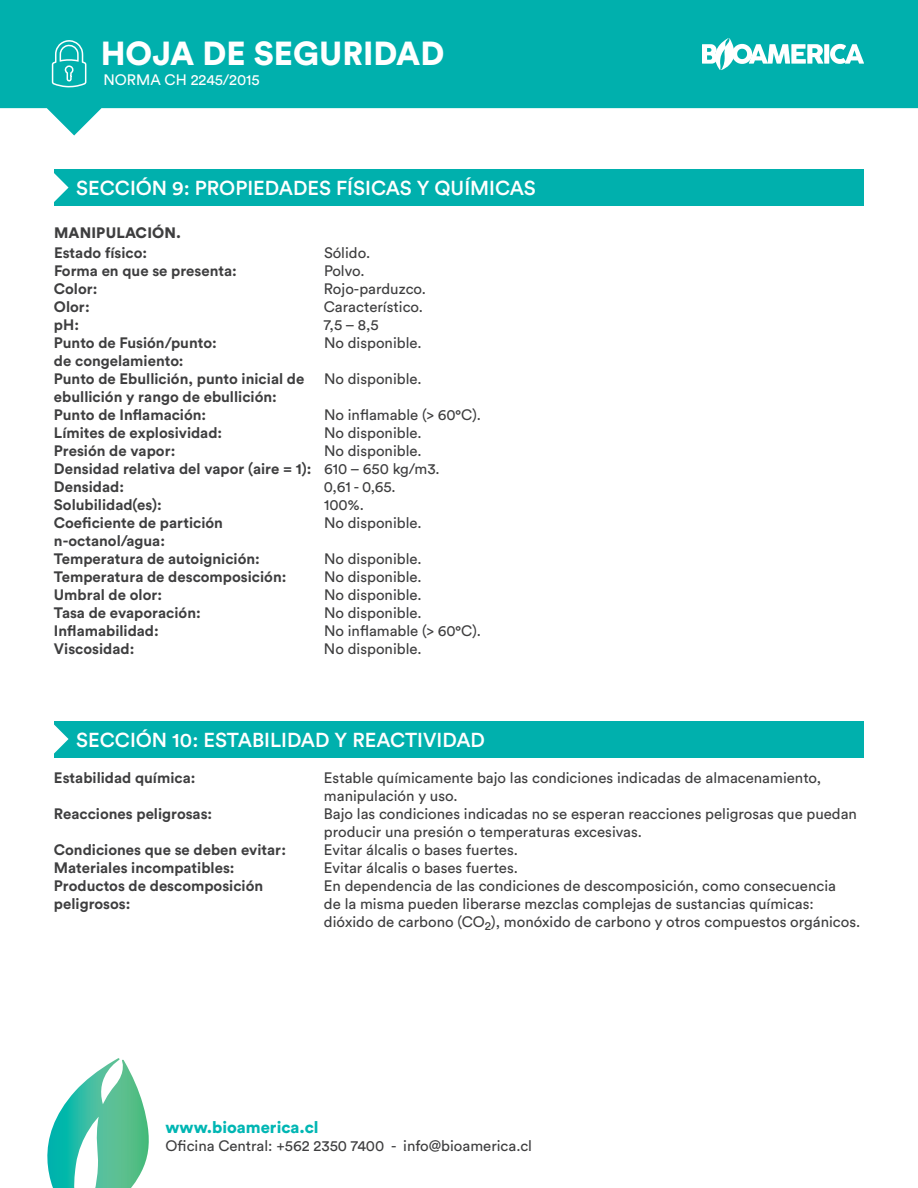
<style>
.page{position:relative;width:918px;height:1188px;background:#fff}
.page>*{position:absolute;margin:0;border:0;box-sizing:border-box;transform-origin:0 0}
.t1{font:900 33px "Circular Std";color:#fff}
.t2{font:500 20.1px "Circular Std";color:#fff}
.t3{font:900 16.5px "Circular Std";color:#00b6b3}
.t4{font:15px/18px "Circular Std";color:#3e3e3f}
.t5{font:700 15px/18px "Circular Std";color:#3e3e3f}
.t6{font:15px "Circular Std";color:#fff}
.t7{font:900 15px "Circular Std";letter-spacing:.01em;color:#3e3e3f}
.s1{font-weight:400}
</style>
<div class="page">
<svg style="left:47px;top:1058px;width:102px;height:130px"></svg>
<svg style="left:0;top:0;width:918px;height:136px;fill:#00b0ad"></svg>
<svg style="left:702px;top:38px;width:162px;height:32px"></svg>
<svg style="left:51px;top:39px;width:36px;height:49px;background:#32bfbd"></svg>
<div style="left:54px;top:169px;width:810px;height:37px;background:#00b0ad"></div>
<svg style="left:54px;top:173px;width:15px;height:29px"></svg>
<div style="left:54px;top:721px;width:810px;height:36px;background:#00b0ad"></div>
<svg style="left:54px;top:724px;width:15px;height:34px"></svg>
<h1 class="t1" style="left:101px;top:31px;width:345px">HOJA DE SEGURIDAD</h1>
<p class="t6" style="left:104px;top:70px;width:158px">NORMA CH 2245/2015</p>
<h2 class="t2" style="left:76px;top:175px;width:461px">SECCIÓN 9: PROPIEDADES FÍSICAS Y QUÍMICAS</h2>
<p class="t7" style="left:54px;top:222px;width:128px">Manipulación.</p>
<p class="t5" style="left:54px;top:244px;width:95px">Estado físico:</p>
<p class="t4" style="left:324px;top:244px;width:48px">Sólido.</p>
<p class="t5" style="left:54px;top:262px;width:184px">Forma en que se presenta:</p>
<p class="t4" style="left:324px;top:262px;width:42px">Polvo.</p>
<p class="t5" style="left:54px;top:280px;width:45px">Color:</p>
<p class="t4" style="left:324px;top:280px;width:104px">Rojo-parduzco.</p>
<p class="t5" style="left:54px;top:298px;width:37px">Olor:</p>
<p class="t4" style="left:324px;top:298px;width:101px">Característico.</p>
<p class="t5" style="left:54px;top:316px;width:27px">pH:</p>
<p class="t4" style="left:324px;top:316px;width:56px">7,5 – 8,5</p>
<p class="t5" style="left:54px;top:334px;width:164px">Punto de Fusión/punto:</p>
<p class="t4" style="left:324px;top:334px;width:99px">No disponible.</p>
<p class="t5" style="left:54px;top:352px;width:252px">de congelamiento:<br>Punto de Ebullición, punto inicial de</p>
<p class="t4" style="left:324px;top:370px;width:99px">No disponible.</p>
<p class="t5" style="left:54px;top:388px;width:224px">ebullición y rango de ebullición:<br>Punto de Inflamación:</p>
<p class="t4" style="left:324px;top:406px;width:159px">No inflamable (&gt; 60°C).</p>
<p class="t5" style="left:54px;top:424px;width:170px">Límites de explosividad:</p>
<p class="t4" style="left:324px;top:424px;width:99px">No disponible.</p>
<p class="t5" style="left:54px;top:442px;width:123px">Presión de vapor:</p>
<p class="t5" style="left:54px;top:442px;width:387px;text-indent:270px"><span class="s1">No disponible.<br></span>Densidad relativa del vapor (aire = 1): <span class="s1">610 – 650 kg/m3.<br></span>Densidad:</p>
<p class="t4" style="left:324px;top:478px;width:73px">0,61 - 0,65.</p>
<p class="t5" style="left:54px;top:496px;width:109px">Solubilidad(es):</p>
<p class="t4" style="left:324px;top:496px;width:41px">100%.</p>
<p class="t5" style="left:54px;top:514px;width:171px">Coeficiente de partición</p>
<p class="t4" style="left:324px;top:514px;width:99px">No disponible.</p>
<p class="t5" style="left:54px;top:532px;width:207px">n-octanol/agua:<br>Temperatura de autoignición:</p>
<p class="t4" style="left:324px;top:550px;width:99px">No disponible.</p>
<p class="t5" style="left:54px;top:568px;width:234px">Temperatura de descomposición:</p>
<p class="t4" style="left:324px;top:568px;width:99px">No disponible.</p>
<p class="t5" style="left:54px;top:586px;width:110px">Umbral de olor:</p>
<p class="t4" style="left:324px;top:586px;width:99px">No disponible.</p>
<p class="t5" style="left:54px;top:604px;width:148px">Tasa de evaporación:</p>
<p class="t4" style="left:324px;top:604px;width:99px">No disponible.</p>
<p class="t5" style="left:54px;top:622px;width:106px">Inflamabilidad:</p>
<p class="t4" style="left:324px;top:622px;width:159px">No inflamable (&gt; 60°C).</p>
<p class="t5" style="left:54px;top:640px;width:82px">Viscosidad:</p>
<p class="t4" style="left:324px;top:640px;width:99px">No disponible.</p>
<h2 class="t2" style="left:76px;top:727px;width:410px">SECCIÓN 10: ESTABILIDAD Y REACTIVIDAD</h2>
<p class="t5" style="left:54px;top:769px;width:143px">Estabilidad química:</p>
<p class="t4" style="left:324px;top:769px;width:499px">Estable químicamente bajo las condiciones indicadas de almacenamiento, manipulación y uso.</p>
<p class="t5" style="left:54px;top:805px;width:160px">Reacciones peligrosas:</p>
<p class="t4" style="left:324px;top:805px;width:535px">Bajo las condiciones indicadas no se esperan reacciones peligrosas que puedan producir una presión o temperaturas excesivas.</p>
<p class="t5" style="left:54px;top:841px;width:234px">Condiciones que se deben evitar:</p>
<p class="t4" style="left:324px;top:841px;width:196px">Evitar álcalis o bases fuertes.</p>
<p class="t5" style="left:54px;top:859px;width:182px">Materiales incompatibles:</p>
<p class="t4" style="left:324px;top:859px;width:196px">Evitar álcalis o bases fuertes.</p>
<p class="t5" style="left:54px;top:877px;width:211px">Productos de descomposición</p>
<p class="t4" style="left:324px;top:877px;width:514px">En dependencia de las condiciones de descomposición, como consecuencia</p>
<p class="t5" style="left:54px;top:895px;width:78px">peligrosos:</p>
<p class="t4" style="left:324px;top:895px;width:538px">de la misma pueden liberarse mezclas complejas de sustancias químicas: dióxido de carbono (CO<sub>2</sub>), monóxido de carbono y otros compuestos orgánicos.</p>
<p class="t3" style="left:166px;top:1117px;width:155px">www.bioamerica.cl</p>
<p class="t4" style="left:166px;top:1137px;width:368px">Oficina Central: +562 2350 7400 - info@bioamerica.cl</p>
</div>
